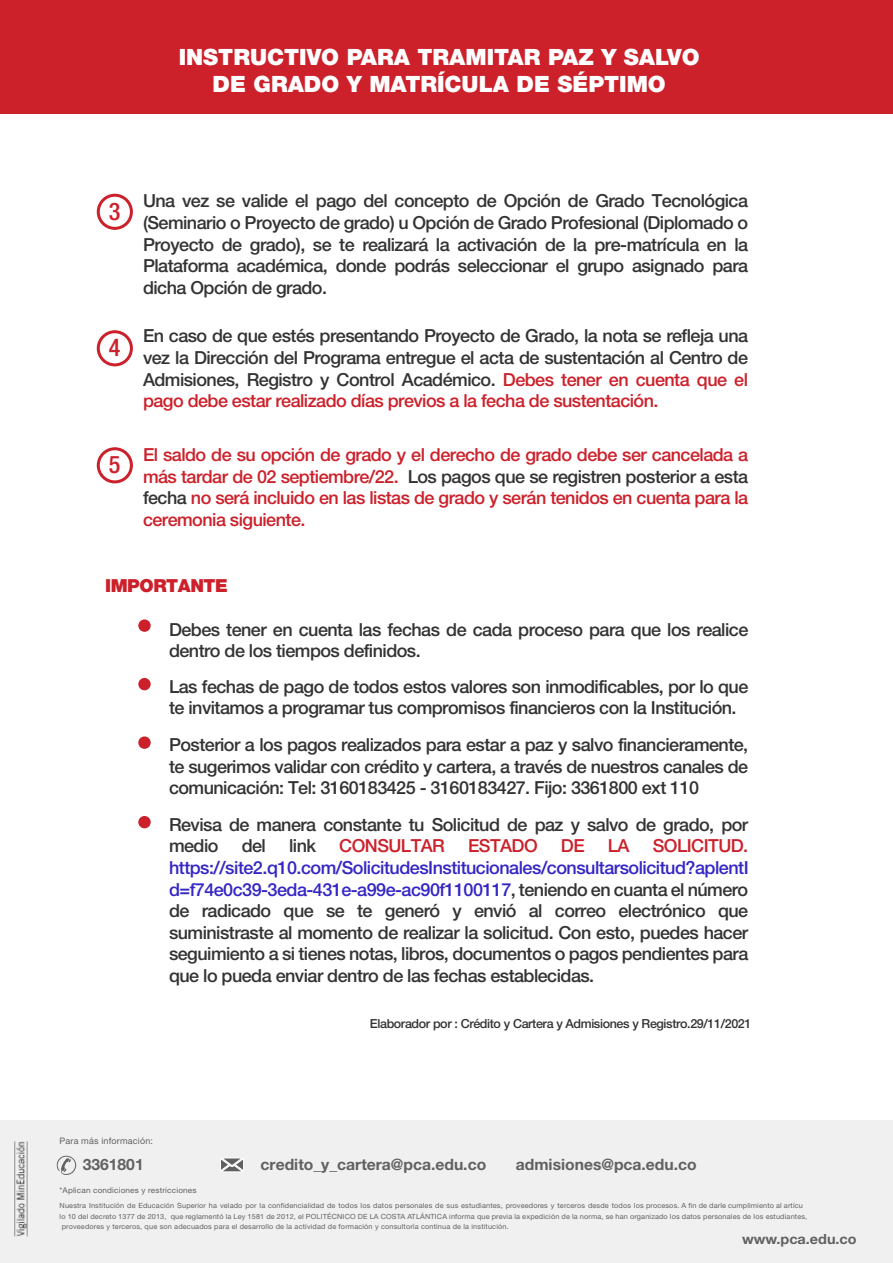
<style>
.page{position:relative;width:893px;height:1263px;background:#fff}
.page>*{position:absolute;margin:0;border:0;box-sizing:border-box;transform-origin:0 0}
.t1{font:500 condensed 24.3px "Helvetica Neue";color:#cc202a}
.t2{font:900 22.5px/27px "Helvetica Neue";color:#fff;text-align:center}
.t3{font:500 18px/21.6px "Helvetica Neue";letter-spacing:-.03em;color:#333;text-align:justify}
.t4{font:500 18px/21.6px "Helvetica Neue";letter-spacing:-.03em;color:#cc202a;text-align:justify}
.t5{font:900 18px "Helvetica Neue";letter-spacing:-.025em;color:#cc202a}
.t6{font:700 15.75px "Helvetica Neue";color:#606160}
.t7{font:700 13.95px "Helvetica Neue";color:#606160}
.t8{font:500 12.45px "Helvetica Neue";letter-spacing:-.03em;color:#333}
.t9{font:9px "Helvetica Neue";letter-spacing:.02em;color:#606160}
.t10{font:7.95px "Helvetica Neue";letter-spacing:.02em;color:#606160}
.t11{font:7.05px "Helvetica Neue";letter-spacing:.02em;color:#606160}
.s1{color:#cc202a}
.s2{color:#333}
.s3{color:#3426c4}
</style>
<div class="page">
<div style="left:0;top:0;width:893px;height:113px;background:#cc202a"></div>
<div style="left:138px;top:619px;width:13px;height:13px;background:#cc202a;border-radius:50%"></div>
<div style="left:138px;top:678px;width:13px;height:12px;background:#cc202a;border-radius:50%"></div>
<div style="left:138px;top:736px;width:13px;height:13px;background:#cc202a;border-radius:50%"></div>
<div style="left:138px;top:816px;width:13px;height:12px;background:#cc202a;border-radius:50%"></div>
<div style="left:97px;top:194px;width:36px;height:36px;border:3px solid #cc202a;border-radius:50%"></div>
<div style="left:97px;top:330px;width:36px;height:36px;border:3px solid #cc202a;border-radius:50%"></div>
<div style="left:97px;top:447px;width:36px;height:36px;border:3px solid #cc202a;border-radius:50%"></div>
<div style="left:0;top:1120px;width:893px;height:143px;background:#f0f0f1"></div>
<svg style="left:56px;top:1155px;width:21px;height:20px"></svg>
<svg style="left:220px;top:1158px;width:24px;height:14px"></svg>
<img style="left:14px;top:1141px;width:14px;height:96px">
<p class="t2" style="left:179px;top:44px;width:523px">INSTRUCTIVO PARA TRAMITAR PAZ Y SALVO<br>DE GRADO Y MATRÍCULA DE SÉPTIMO</p>
<h1 class="t1" style="left:109px;top:197px;width:13px">3</h1>
<h1 class="t1" style="left:109px;top:333px;width:13px">4</h1>
<h1 class="t1" style="left:109px;top:450px;width:13px">5</h1>
<p class="t3" style="left:143px;top:190px;width:607px">Una vez se valide el pago del concepto de Opción de Grado Tecnológica (Seminario o Proyecto de grado) u Opción de Grado Profesional (Diplomado o Proyecto de grado), se te realizará la activación de la pre-matrícula en la Plataforma académica, donde podrás seleccionar el grupo asignado para dicha Opción de grado.</p>
<p class="t3" style="left:143px;top:325px;width:607px">En caso de que estés presentando Proyecto de Grado, la nota se refleja una vez la Dirección del Programa entregue el acta de sustentación al Centro de Admisiones, Registro y Control Académico. <span class="s1">Debes tener en cuenta que el pago debe estar realizado días previos a la fecha de sustentación.</span></p>
<p class="t4" style="left:143px;top:444px;width:607px">El saldo de su opción de grado y el derecho de grado debe ser cancelada a más tardar de 02 septiembre/22. <span class="s2">Los pagos que se registren posterior a esta fecha</span> no será incluido en las listas de grado y serán tenidos en cuenta para la ceremonia siguiente.</p>
<p class="t5" style="left:105px;top:575px;width:124px">IMPORTANTE</p>
<p class="t3" style="left:169px;top:618px;width:581px">Debes tener en cuenta las fechas de cada proceso para que los realice dentro de los tiempos definidos.</p>
<p class="t3" style="left:169px;top:675px;width:581px">Las fechas de pago de todos estos valores son inmodificables, por lo que te invitamos a programar tus compromisos financieros con la Institución.</p>
<p class="t3" style="left:169px;top:734px;width:581px">Posterior a los pagos realizados para estar a paz y salvo financieramente, te sugerimos validar con crédito y cartera, a través de nuestros canales de comunicación: Tel: 3160183425 - 3160183427. Fijo: 3361800 ext 110</p>
<p class="t3" style="left:169px;top:813px;width:581px">Revisa de manera constante tu Solicitud de paz y salvo de grado, por medio</p>
<p class="t3" style="left:242px;top:835px;width:26px">del</p>
<p class="t3" style="left:289px;top:835px;width:29px">link</p>
<p class="t4" style="left:339px;top:835px;width:107px">CONSULTAR</p>
<p class="t4" style="left:468px;top:835px;width:71px">ESTADO</p>
<p class="t4" style="left:561px;top:835px;width:25px">DE</p>
<p class="t4" style="left:608px;top:835px;width:23px">LA</p>
<p class="t4" style="left:653px;top:835px;width:97px">SOLICITUD.</p>
<p class="t3" style="left:169px;top:857px;width:581px"><span class="s3">https://site2.q10.com/SolicitudesInstitucionales/consultarsolicitud?aplentI d=f74e0c39-3eda-431e-a99e-ac90f1100117</span>, teniendo en cuanta el número de radicado que se te generó y envió al correo electrónico que suministraste al momento de realizar la solicitud. Con esto, puedes hacer seguimiento a si tienes notas, libros, documentos o pagos pendientes para que lo pueda enviar dentro de las fechas establecidas.</p>
<p class="t8" style="left:370px;top:1016px;width:383px">Elaborador por : Crédito y Cartera y Admisiones y Registro.29/11/2021</p>
<p class="t9" style="left:60px;top:1136px;width:95px">Para más información:</p>
<p class="t6" style="left:261px;top:1155px;width:227px">credito_y_cartera@pca.edu.co</p>
<p class="t6" style="left:516px;top:1155px;width:182px">admisiones@pca.edu.co</p>
<p class="t11" style="left:60px;top:1201px;width:745px">Nuestra Institución de Educación Superior ha velado por la confidencialidad de todos los datos personales de sus estudiantes, proveedores y terceros desde todos los procesos. A fin de darle cumplimiento al artícu</p>
<p class="t11" style="left:60px;top:1212px;width:749px">lo 10 del decreto 1377 de 2013, que reglamentó la Ley 1581 de 2012, el POLITÉCNICO DE LA COSTA ATLÁNTICA informa que previa la expedición de la norma, se han organizado los datos personales de los estudiantes,</p>
<p class="t11" style="left:62px;top:1223px;width:448px">proveedores y terceros, que son adecuados para el desarrollo de la actividad de formación y consultoría continua de la institución.</p>
<p class="t6" style="left:83px;top:1155px;width:63px">3361801</p>
<p class="t10" style="left:60px;top:1186px;width:139px">*Aplican condiciones y restricciones</p>
<p class="t7" style="left:742px;top:1230px;width:116px">www.pca.edu.co</p>
</div>
